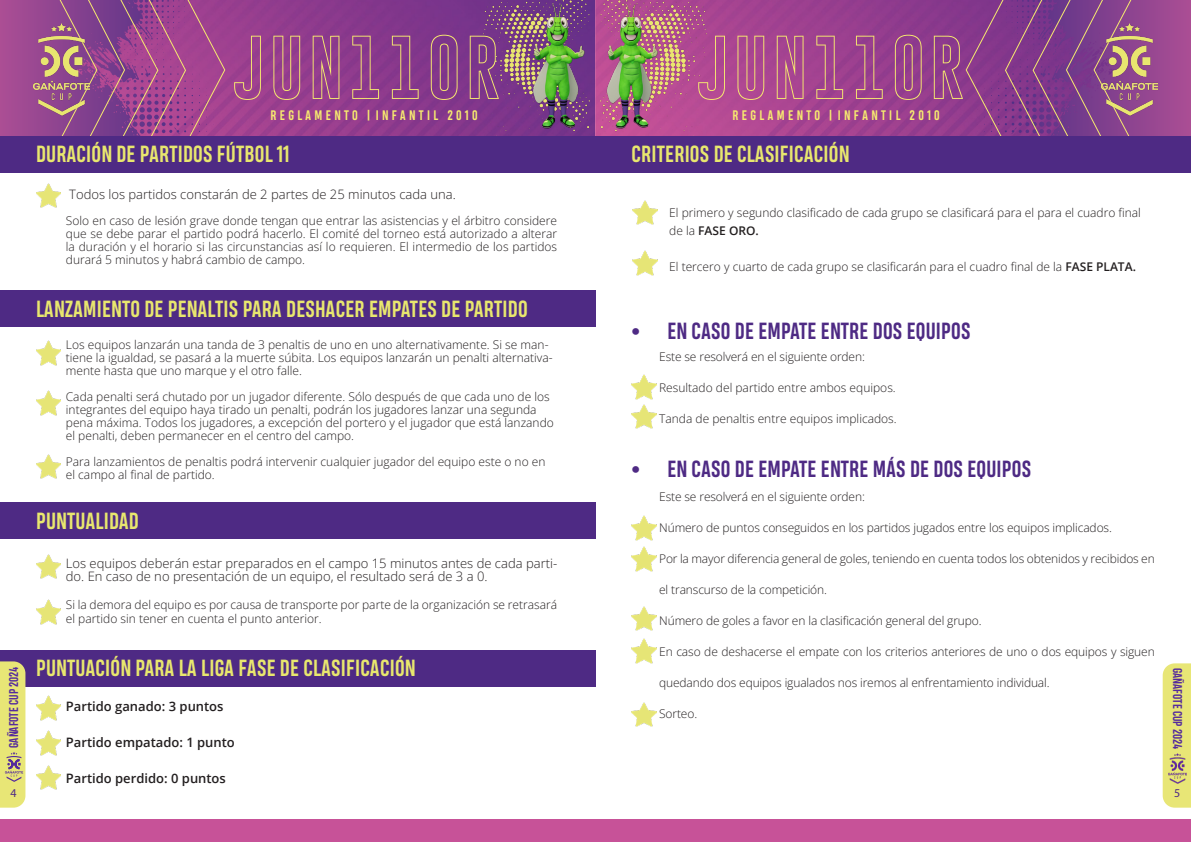
<style>
.page{position:relative;width:1191px;height:842px;background:#fff}
.page>*{position:absolute;margin:0;border:0;box-sizing:border-box;transform-origin:0 0}
.t1{font:65px "Gobold Hollow";letter-spacing:.07em;color:#f6ea6f}
.t2{font:700 22px "Heading Pro";letter-spacing:.01em;color:#e8e76e}
.t3{font:700 22px "Heading Pro";letter-spacing:.01em;color:#4e2a84}
.t4{font:13px/13px "Open Sans";color:#231f20}
.t5{font:600 13px "Open Sans";color:#231f20}
.t6{font:700 13px "Heading Pro";letter-spacing:.26em;color:#f6ea6f}
.t7{font:12px/13px "Open Sans";color:#231f20}
.t8{font:700 12px "Heading Pro";color:#552b9d}
.t9{font:12px "Myriad Pro";color:#4e2a84}
.s1{font-weight:600}
</style>
<div class="page">
<img style="left:226px;top:0;width:965px;height:136px">
<div style="left:0;top:819px;width:1191px;height:23px;background:#c75298"></div>
<svg style="left:0;top:0;width:226px;height:136px;background:#9a478f"></svg>
<svg style="left:965px;top:0;width:210px;height:136px;background:#85408b"></svg>
<img style="left:33px;top:23px;width:57px;height:94px">
<img style="left:1101px;top:23px;width:56px;height:94px">
<img style="left:483px;top:0;width:43px;height:136px">
<img style="left:664px;top:0;width:42px;height:136px">
<img style="left:526px;top:0;width:65px;height:136px">
<img style="left:599px;top:0;width:65px;height:136px">
<div style="left:0;top:290px;width:595px;height:36px;background:#4e2a84"></div>
<div style="left:0;top:136px;width:595px;height:36px;background:#4e2a84"></div>
<div style="left:0;top:502px;width:595px;height:36px;background:#4e2a84"></div>
<div style="left:0;top:650px;width:595px;height:36px;background:#4e2a84"></div>
<img style="left:36px;top:341px;width:25px;height:24px">
<img style="left:36px;top:183px;width:25px;height:25px">
<img style="left:632px;top:200px;width:25px;height:25px">
<img style="left:632px;top:251px;width:25px;height:24px">
<img style="left:36px;top:554px;width:25px;height:25px">
<img style="left:36px;top:600px;width:25px;height:24px">
<img style="left:36px;top:696px;width:25px;height:24px">
<img style="left:36px;top:730px;width:25px;height:25px">
<img style="left:36px;top:765px;width:25px;height:25px">
<img style="left:36px;top:390px;width:25px;height:25px">
<img style="left:36px;top:454px;width:25px;height:25px">
<div style="left:595px;top:136px;width:596px;height:36px;background:#4e2a84"></div>
<img style="left:631px;top:375px;width:25px;height:24px">
<img style="left:631px;top:404px;width:25px;height:25px">
<img style="left:631px;top:516px;width:25px;height:24px">
<img style="left:631px;top:546px;width:25px;height:25px">
<img style="left:631px;top:606px;width:25px;height:25px">
<img style="left:631px;top:639px;width:25px;height:24px">
<img style="left:631px;top:702px;width:25px;height:25px">
<svg style="left:1162px;top:663px;width:29px;height:145px;background:#e9e77c"></svg>
<img style="left:1168px;top:753px;width:18px;height:30px">
<svg style="left:0;top:661px;width:25px;height:147px;background:#e0dc78"></svg>
<p class="t8" style="left:7px;top:748px;width:83px;rotate:-90deg">GAÑAFOTE CUP 2024</p>
<p class="t9" style="left:11px;top:785px;width:8px">4</p>
<h1 class="t1" style="left:233px;top:25px;width:268px">JUN11OR</h1>
<h1 class="t1" style="left:697px;top:25px;width:268px">JUN11OR</h1>
<p class="t6" style="left:270px;top:108px;width:209px">REGLAMENTO |INFANTIL 2010</p>
<p class="t6" style="left:732px;top:108px;width:209px">REGLAMENTO |INFANTIL 2010</p>
<p class="t2" style="left:36px;top:141px;width:255px">DURACIÓN DE PARTIDOS FÚTBOL 11</p>
<p class="t4" style="left:69px;top:187px;width:388px">Todos los partidos constarán de 2 partes de 25 minutos cada una.</p>
<p class="t7" style="left:66px;top:213px;width:493px;text-align:justify">Solo en caso de lesión grave donde tengan que entrar las asistencias y el árbitro considere que se debe parar el partido podrá hacerlo. El comité del torneo está autorizado a alterar la duración y el horario si las circunstancias así lo requieren. El intermedio de los partidos durará 5 minutos y habrá cambio de campo.</p>
<p class="t2" style="left:36px;top:295px;width:493px">LANZAMIENTO DE PENALTIS PARA DESHACER EMPATES DE PARTIDO</p>
<p class="t7" style="left:66px;top:338px;width:488px">Los equipos lanzarán una tanda de 3 penaltis de uno en uno alternativamente. Si se man&shy;tiene la igualdad, se pasará a la muerte súbita. Los equipos lanzarán un penalti alternativa&shy;mente hasta que uno marque y el otro falle.</p>
<p class="t7" style="left:66px;top:390px;width:489px">Cada penalti será chutado por un jugador diferente. Sólo después de que cada uno de los integrantes del equipo haya tirado un penalti, podrán los jugadores lanzar una segunda pena máxima. Todos los jugadores, a excepción del portero y el jugador que está lanzando el penalti, deben permanecer en el centro del campo.</p>
<p class="t7" style="left:66px;top:455px;width:481px">Para lanzamientos de penaltis podrá intervenir cualquier jugador del equipo este o no en el campo al final de partido.</p>
<p class="t2" style="left:36px;top:507px;width:104px">PUNTUALIDAD</p>
<p class="t4" style="left:66px;top:557px;width:493px">Los equipos deberán estar preparados en el campo 15 minutos antes de cada parti&shy;do. En caso de no presentación de un equipo, el resultado será de 3 a 0.</p>
<p class="t7" style="left:66px;top:597px;width:493px;line-height:14.4px">Si la demora del equipo es por causa de transporte por parte de la organización se retrasará el partido sin tener en cuenta el punto anterior.</p>
<p class="t2" style="left:36px;top:654px;width:381px">PUNTUACIÓN PARA LA LIGA FASE DE CLASIFICACIÓN</p>
<p class="t5" style="left:66px;top:697px;width:159px">Partido ganado: 3 puntos</p>
<p class="t5" style="left:66px;top:733px;width:170px">Partido empatado: 1 punto</p>
<p class="t5" style="left:66px;top:769px;width:162px">Partido perdido: 0 puntos</p>
<p class="t2" style="left:631px;top:141px;width:219px">CRITERIOS DE CLASIFICACIÓN</p>
<p class="t7" style="left:669px;top:203px;width:473px;line-height:18px">El primero y segundo clasificado de cada grupo se clasificará para el para el cuadro final de la <span class="s1">FASE ORO.</span></p>
<p class="t7" style="left:669px;top:260px;width:468px">El tercero y cuarto de cada grupo se clasificarán para el cuadro final de la <span class="s1">FASE PLATA.</span></p>
<p class="t3" style="left:631px;top:317px;width:340px">• EN CASO DE EMPATE ENTRE DOS EQUIPOS</p>
<p class="t7" style="left:659px;top:350px;width:207px">Este se resolverá en el siguiente orden:</p>
<p class="t7" style="left:659px;top:381px;width:238px">Resultado del partido entre ambos equipos.</p>
<p class="t7" style="left:659px;top:412px;width:239px">Tanda de penaltis entre equipos implicados.</p>
<p class="t3" style="left:631px;top:456px;width:401px">• EN CASO DE EMPATE ENTRE MÁS DE DOS EQUIPOS</p>
<p class="t7" style="left:659px;top:490px;width:207px">Este se resolverá en el siguiente orden:</p>
<p class="t7" style="left:659px;top:521px;width:454px">Número de puntos conseguidos en los partidos jugados entre los equipos implicados.</p>
<p class="t7" style="left:659px;top:552px;width:497px">Por la mayor diferencia general de goles, teniendo en cuenta todos los obtenidos y recibidos en</p>
<p class="t7" style="left:659px;top:583px;width:169px">el transcurso de la competición.</p>
<p class="t7" style="left:659px;top:614px;width:324px">Número de goles a favor en la clasificación general del grupo.</p>
<p class="t7" style="left:659px;top:645px;width:497px">En caso de deshacerse el empate con los criterios anteriores de uno o dos equipos y siguen</p>
<p class="t7" style="left:659px;top:676px;width:392px">quedando dos equipos igualados nos iremos al enfrentamiento individual.</p>
<p class="t7" style="left:659px;top:707px;width:40px">Sorteo.</p>
<p class="t8" style="left:1184px;top:668px;width:83px;rotate:90deg">GAÑAFOTE CUP 2024</p>
<p class="t9" style="left:1174px;top:785px;width:8px">5</p>
</div>
